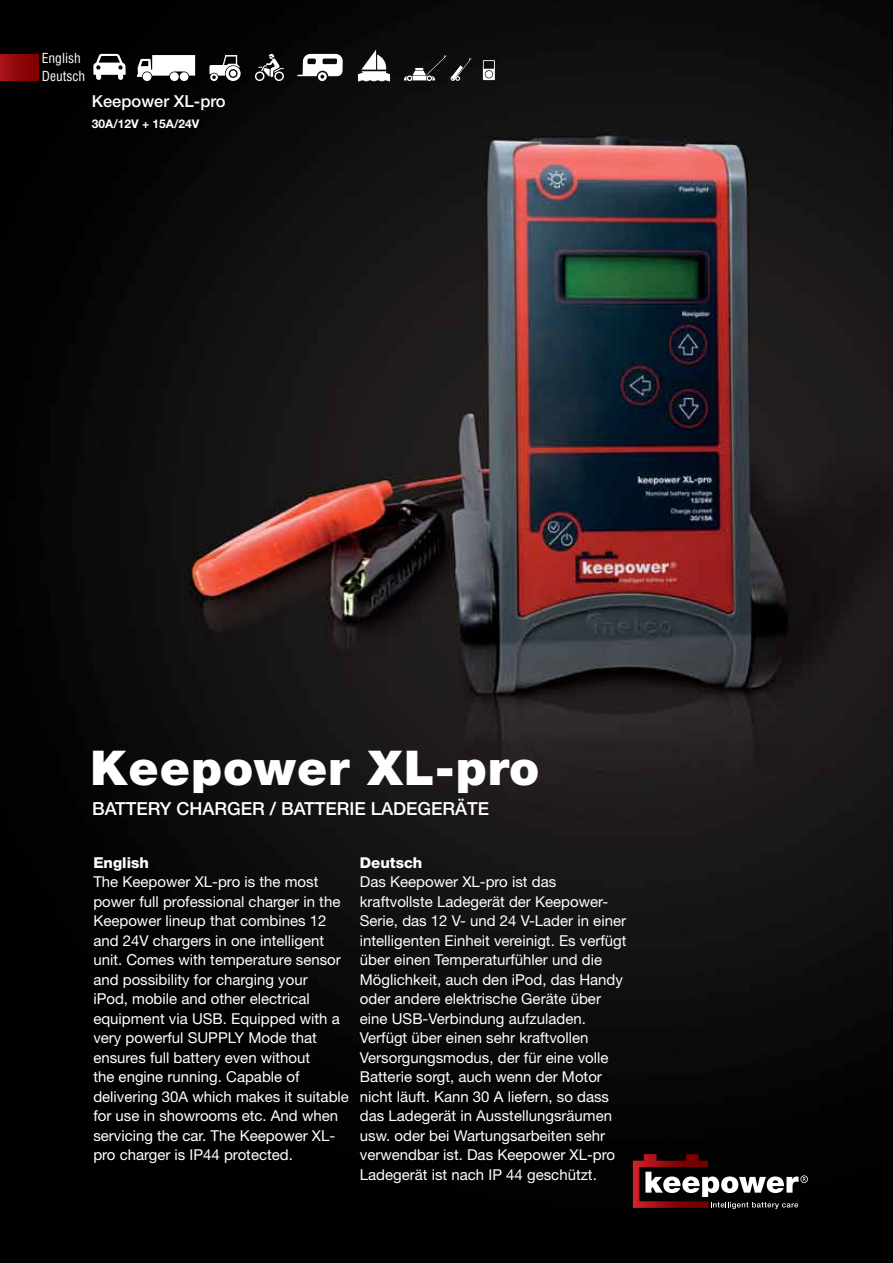
<style>
.page{position:relative;width:893px;height:1263px;background:#fff}
.page>*{position:absolute;margin:0;border:0;box-sizing:border-box;transform-origin:0 0}
.t1{font:900 48px "Helvetica Neue";letter-spacing:.02em;color:#fff}
.t2{font:500 18px "Helvetica Neue";color:#fff}
.t3{font:500 16.5px "Helvetica Neue";color:#fff}
.t4{font:15px/19.5px "Helvetica Neue";color:#fff}
.t5{font:800 15px "Helvetica Neue";color:#fff}
.t6{font:condensed 13.5px/18px "Helvetica";color:#fff}
.t7{font:700 12px "Helvetica Neue";color:#fff}
</style>
<div class="page">
<img style="left:0;top:0;width:893px;height:1263px">
<svg style="left:633px;top:1154px;width:175px;height:55px;background:#483334"></svg>
<svg style="left:209px;top:55px;width:32px;height:26px"></svg>
<svg style="left:137px;top:55px;width:58px;height:26px"></svg>
<svg style="left:93px;top:54px;width:33px;height:26px"></svg>
<svg style="left:358px;top:50px;width:32px;height:31px"></svg>
<svg style="left:297px;top:54px;width:46px;height:27px"></svg>
<svg style="left:255px;top:54px;width:29px;height:27px"></svg>
<div style="left:0;top:55px;width:38px;height:25px;background:linear-gradient(to right,#a61318,#7e0000)"></div>
<svg style="left:404px;top:55px;width:67px;height:26px;background:#343434"></svg>
<svg style="left:483px;top:60px;width:12px;height:20px"></svg>
<p class="t6" style="left:42px;top:49px;width:45px">English<br>Deutsch</p>
<p class="t3" style="left:92px;top:91px;width:135px">Keepower XL-pro</p>
<p class="t7" style="left:92px;top:116px;width:109px">30A/12V + 15A/24V</p>
<h1 class="t1" style="left:90px;top:739px;width:451px">Keepower XL-pro</h1>
<p class="t2" style="left:92px;top:798px;width:327px">BATTERY CHARGER / BATTERIE Ladeger</p>
<p class="t2" style="left:455px;top:798px;width:24px">äte</p>
<p class="t5" style="left:93px;top:853px;width:57px">English</p>
<p class="t4" style="left:93px;top:872px;width:257px">The Keepower XL-pro is the most power full professional charger in the Keepower lineup that combines 12 and 24V chargers in one intelligent unit. Comes with temperature sensor and possibility for charging your<br>iPod, mobile and other electrical equipment via USB. Equipped with a very powerful SUPPLY Mode that ensures full battery even without<br>the engine running. Capable of delivering 30A which makes it suitable for use in showrooms etc. And when servicing the car. The Keepower XL&shy;pro charger is IP44 protected.</p>
<p class="t5" style="left:360px;top:853px;width:64px">Deutsch</p>
<p class="t4" style="left:360px;top:872px;width:268px">Das Keepower XL-pro ist das kraftvollste Ladegerät der Keepower-Serie, das 12 V- und 24 V-Lader in einer intelligenten Einheit vereinigt. Es verfügt über einen Temperaturfühler und die Möglichkeit, auch den iPod, das Handy oder andere elektrische Geräte über eine USB-Verbindung aufzuladen.<br>Verfügt über einen sehr kraftvollen Versorgungsmodus, der für eine volle Batterie sorgt, auch wenn der Motor nicht läuft. Kann 30 A liefern, so dass das Ladegerät in Ausstellungsräumen usw. oder bei Wartungsarbeiten sehr verwendbar ist. Das Keepower XL-pro Ladegerät ist nach IP 44 geschützt.</p>
</div>
